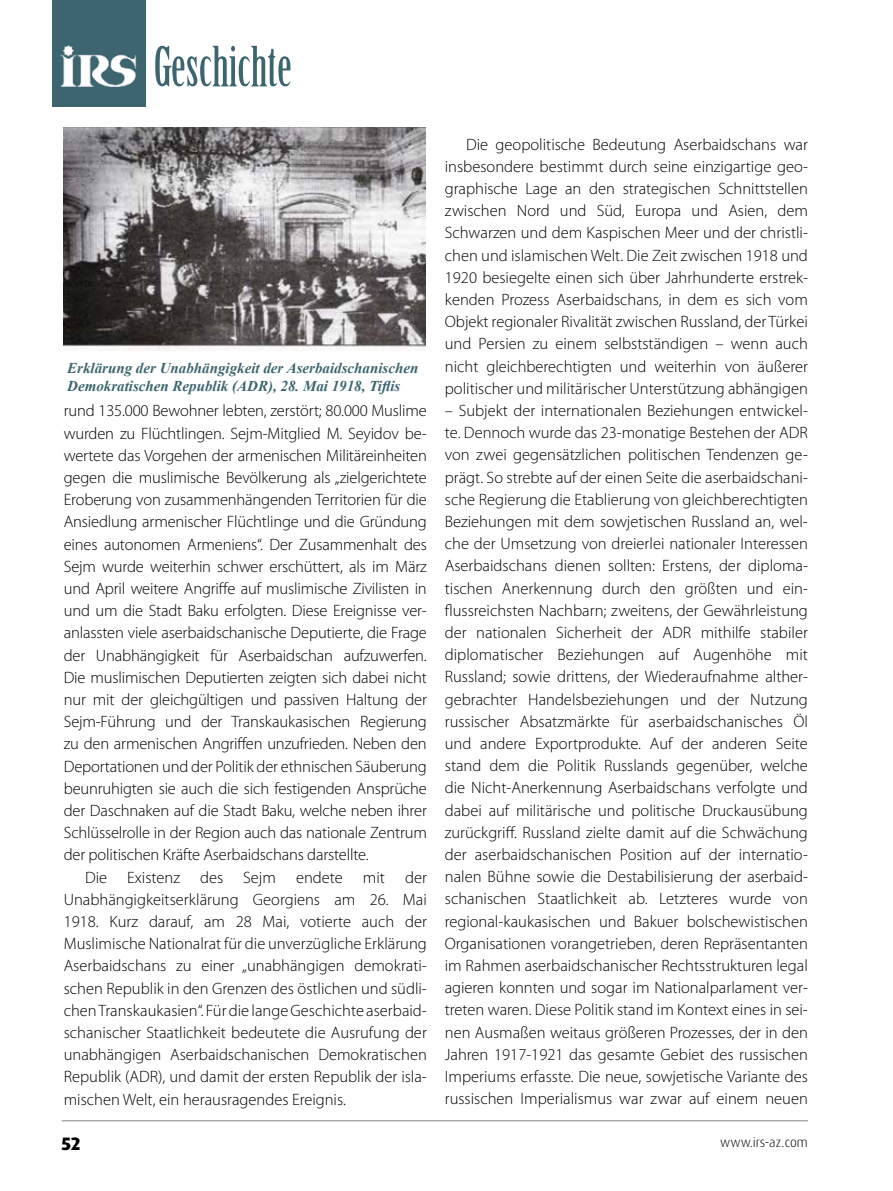
<style>
.page{position:relative;width:893px;height:1191px;background:#fff}
.page>*{position:absolute;margin:0;border:0;box-sizing:border-box;transform-origin:0 0}
.t1{font:54.15px "Birch Std";color:#3c6570}
.t2{font:800 18px "Dax Pro";color:#000}
.t3{font:300 16.5px/22.2px "Myriad Pro";color:#000;text-align:justify}
.t4{font:italic 700 15px/18px "Times New Roman";color:#3c6570}
.t5{font:300 13.5px "Dax Pro";color:#000}
</style>
<div class="page">
<hr style="left:62px;top:1120px;width:746px;height:1px;background:#808285">
<img style="left:64px;top:128px;width:361px;height:222px">
<div style="left:52px;top:0;width:94px;height:106px;background:#3c6570"></div>
<img style="left:60px;top:45px;width:77px;height:41px">
<h1 class="t1" style="left:154px;top:36px;width:140px">Geschichte</h1>
<p class="t4" style="left:67px;top:359px;width:353px">Erklärung der Unabhängigkeit der Aserbaidschanischen<br>Demokratischen Republik (ADR), 28. Mai 1918, Tiflis</p>
<p class="t3" style="left:64px;top:400px;width:365px">rund 135.000 Bewohner lebten, zerstört; 80.000 Muslime wurden zu Flüchtlingen. Sejm-Mitglied M. Seyidov be&shy;wertete das Vorgehen der armenischen Militäreinheiten gegen die muslimische Bevölkerung als „zielgerichtete Eroberung von zusammenhängenden Territorien für die Ansiedlung armenischer Flüchtlinge und die Gründung eines autonomen Armeniens“. Der Zusammenhalt des Sejm wurde weiterhin schwer erschüttert, als im März und April weitere Angriffe auf muslimische Zivilisten in und um die Stadt Baku erfolgten. Diese Ereignisse ver&shy;anlassten viele aserbaidschanische Deputierte, die Frage der Unabhängigkeit für Aserbaidschan aufzuwerfen.<br>Die muslimischen Deputierten zeigten sich dabei nicht nur mit der gleichgültigen und passiven Haltung der Sejm-Führung und der Transkaukasischen Regierung zu den armenischen Angriffen unzufrieden. Neben den Deportationen und der Politik der ethnischen Säuberung beunruhigten sie auch die sich festigenden Ansprüche der Daschnaken auf die Stadt Baku, welche neben ihrer Schlüsselrolle in der Region auch das nationale Zentrum der politischen Kräfte Aserbaidschans darstellte.</p>
<p class="t3" style="left:64px;top:866px;width:365px;text-indent:21px">Die Existenz des Sejm endete mit der Unabhängigkeitserklärung Georgiens am 26. Mai 1918. Kurz darauf, am 28 Mai, votierte auch der Muslimische Nationalrat für die unverzügliche Erklärung Aserbaidschans zu einer „unabhängigen demokrati&shy;schen Republik in den Grenzen des östlichen und südli&shy;chen Transkaukasien“. Für die lange Geschichte aserbaid&shy;schanischer Staatlichkeit bedeutete die Ausrufung der unabhängigen Aserbaidschanischen Demokratischen Republik (ADR), und damit der ersten Republik der isla&shy;mischen Welt, ein herausragendes Ereignis.</p>
<p class="t3" style="left:445px;top:133px;width:365px;text-indent:21px">Die geopolitische Bedeutung Aserbaidschans war insbesondere bestimmt durch seine einzigartige geo&shy;graphische Lage an den strategischen Schnittstellen zwischen Nord und Süd, Europa und Asien, dem Schwarzen und dem Kaspischen Meer und der christli&shy;chen und islamischen Welt. Die Zeit zwischen 1918 und 1920 besiegelte einen sich über Jahrhunderte erstrec&shy;kenden Prozess Aserbaidschans, in dem es sich vom Objekt regionaler Rivalität zwischen Russland, der Türkei und Persien zu einem selbstständigen – wenn auch nicht gleichberechtigten und weiterhin von äußerer politischer und militärischer Unterstützung abhängigen</p>
<p class="t3" style="left:445px;top:400px;width:365px;text-align:left">– Subjekt der internationalen Beziehungen entwickel&shy;te. Dennoch wurde das 23-monatige Bestehen der ADR von zwei gegensätzlichen politischen Tendenzen ge&shy;prägt. So strebte auf der einen Seite die aserbaidschani&shy;sche Regierung die Etablierung von gleichberechtigten Beziehungen mit dem sowjetischen Russland an, wel&shy;che der Umsetzung von dreierlei nationaler Interessen Aserbaidschans dienen sollten: Erstens, der diploma&shy;tischen Anerkennung durch den größten und ein&shy;flussreichsten Nachbarn; zweitens, der Gewährleistung der nationalen Sicherheit der ADR</p>
<p class="t3" style="left:445px;top:621px;width:365px;text-indent:256px">mithilfe stabiler diplomatischer Beziehungen auf Augenhöhe mit Russland; sowie drittens, der Wiederaufnahme alther&shy;gebrachter Handelsbeziehungen und der N utzung russischer Absatzmärkte für aserbaidschanisches Öl und andere Exportprodukte. Auf der anderen Seite stand dem die Politik Russlands gegenüber, welche die N icht-Anerkennung Aserbaidschans verfolgte und dabei auf militärische und politische Druckausübung zurückgriff. Russland zielte damit auf die Schwächung der aserbaidschanischen Position auf der internatio&shy;nalen Bühne sowie die Destabilisierung der aserbaid&shy;schanischen Staatlichkeit ab. Letzteres wurde von regional-kaukasischen und Bakuer bolschewistischen Organisationen vorangetrieben, deren Repräsentanten im Rahmen aserbaidschanischer Rechtsstrukturen legal agieren konnten und sogar im Nationalparlament ver&shy;treten waren. Diese Politik stand im Kontext eines in sei&shy;nen Ausmaßen weitaus größeren Prozesses, der in den Jahren 1917-1921 das gesamte Gebiet des russischen Imperiums erfasste. Die neue, sowjetische Variante des russischen Imperialismus war zwar auf einem neuen</p>
<p class="t2" style="left:62px;top:1131px;width:20px">52</p>
<p class="t5" style="left:720px;top:1133px;width:89px">www.irs-az.com</p>
</div>
